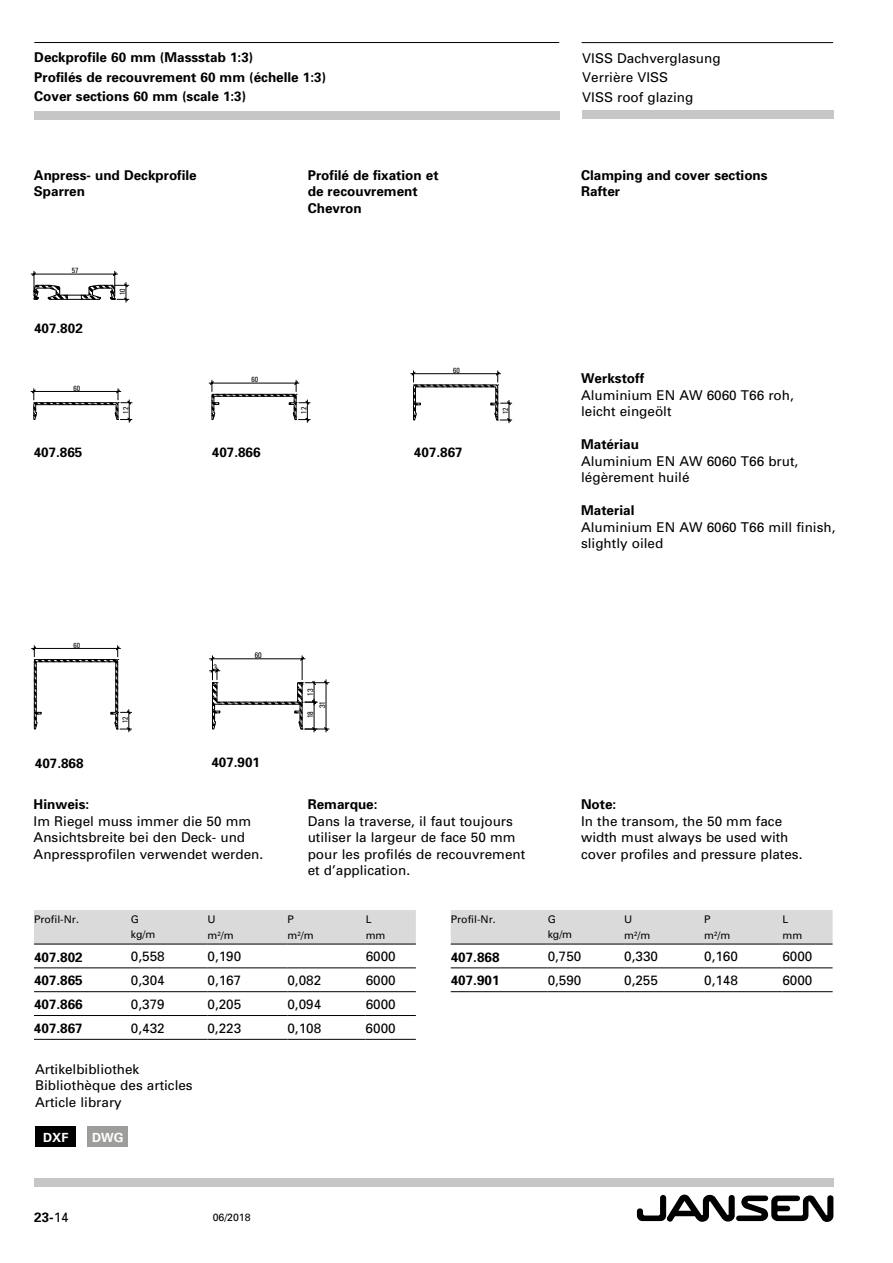
<style>
.page{position:relative;width:893px;height:1263px;background:#fff}
.page>*{position:absolute;margin:0;border:0;box-sizing:border-box;transform-origin:0 0}
.t1{font:13.5px/16.5px "Univers";color:#000}
.t2{font:700 13.5px/16.5px "Univers";color:#000}
.t3{font:700 12.6px "Univers";color:#fff}
.t4{font:10.5px/16.5px "Univers";color:#000}
.t5{font:condensed 7.95px "Univers";color:#000}
.t6{font:condensed 7.5px "Univers";color:#000}
.s1{font-weight:400}
</style>
<div class="page">
<div style="left:34px;top:1178px;width:799px;height:8px;background:#c6c6c6"></div>
<div style="left:34px;top:111px;width:526px;height:8px;background:#c6c6c6"></div>
<hr style="left:34px;top:42px;width:525px;height:1px;background:#000">
<div style="left:582px;top:111px;width:251px;height:8px;background:#c6c6c6"></div>
<hr style="left:582px;top:42px;width:251px;height:1px;background:#000">
<svg style="left:637px;top:1194px;width:196px;height:28px"></svg>
<svg style="left:31px;top:388px;width:101px;height:35px"></svg>
<svg style="left:209px;top:380px;width:101px;height:43px"></svg>
<svg style="left:410px;top:370px;width:102px;height:53px"></svg>
<svg style="left:31px;top:645px;width:101px;height:87px"></svg>
<svg style="left:209px;top:655px;width:120px;height:77px"></svg>
<svg style="left:31px;top:271px;width:98px;height:31px"></svg>
<div style="left:34px;top:910px;width:382px;height:34px;background:#dadada"></div>
<hr style="left:34px;top:944px;width:97px;height:1px;background:#000">
<hr style="left:131px;top:944px;width:76px;height:1px;background:#000">
<hr style="left:207px;top:944px;width:80px;height:1px;background:#000">
<hr style="left:287px;top:944px;width:79px;height:1px;background:#000">
<hr style="left:366px;top:944px;width:50px;height:1px;background:#000">
<hr style="left:34px;top:967px;width:97px;height:1px;background:#000">
<hr style="left:131px;top:967px;width:76px;height:1px;background:#000">
<hr style="left:207px;top:967px;width:80px;height:1px;background:#000">
<hr style="left:287px;top:967px;width:79px;height:1px;background:#000">
<hr style="left:366px;top:967px;width:50px;height:1px;background:#000">
<hr style="left:34px;top:991px;width:97px;height:1px;background:#000">
<hr style="left:131px;top:991px;width:76px;height:1px;background:#000">
<hr style="left:207px;top:991px;width:80px;height:1px;background:#000">
<hr style="left:287px;top:991px;width:79px;height:1px;background:#000">
<hr style="left:366px;top:991px;width:50px;height:1px;background:#000">
<hr style="left:34px;top:1015px;width:97px;height:1px;background:#000">
<hr style="left:131px;top:1015px;width:76px;height:1px;background:#000">
<hr style="left:207px;top:1015px;width:80px;height:1px;background:#000">
<hr style="left:287px;top:1015px;width:79px;height:1px;background:#000">
<hr style="left:366px;top:1015px;width:50px;height:1px;background:#000">
<hr style="left:34px;top:1039px;width:97px;height:1px;background:#000">
<hr style="left:131px;top:1039px;width:76px;height:1px;background:#000">
<hr style="left:207px;top:1039px;width:80px;height:1px;background:#000">
<hr style="left:287px;top:1039px;width:79px;height:1px;background:#000">
<hr style="left:366px;top:1039px;width:50px;height:1px;background:#000">
<div style="left:451px;top:910px;width:382px;height:34px;background:#dadada"></div>
<hr style="left:451px;top:944px;width:97px;height:1px;background:#000">
<hr style="left:548px;top:944px;width:76px;height:1px;background:#000">
<hr style="left:624px;top:944px;width:80px;height:1px;background:#000">
<hr style="left:704px;top:944px;width:78px;height:1px;background:#000">
<hr style="left:782px;top:944px;width:51px;height:1px;background:#000">
<hr style="left:451px;top:967px;width:97px;height:1px;background:#000">
<hr style="left:548px;top:967px;width:76px;height:1px;background:#000">
<hr style="left:624px;top:967px;width:80px;height:1px;background:#000">
<hr style="left:704px;top:967px;width:78px;height:1px;background:#000">
<hr style="left:782px;top:967px;width:51px;height:1px;background:#000">
<hr style="left:451px;top:991px;width:97px;height:1px;background:#000">
<hr style="left:548px;top:991px;width:76px;height:1px;background:#000">
<hr style="left:624px;top:991px;width:80px;height:1px;background:#000">
<hr style="left:704px;top:991px;width:78px;height:1px;background:#000">
<hr style="left:782px;top:991px;width:51px;height:1px;background:#000">
<div style="left:35px;top:1126px;width:41px;height:21px;background:#000"></div>
<div style="left:87px;top:1126px;width:41px;height:21px;background:#9d9d9c"></div>
<p class="t2" style="left:34px;top:47px;width:293px;line-height:19.5px">Deckprofile 60 mm (Massstab 1:3)<br>Profilés de recouvrement 60 mm (échelle 1:3)<br>Cover sections 60 mm (scale 1:3)</p>
<p class="t1" style="left:582px;top:48px;width:140px;line-height:19.5px">VISS Dachverglasung<br>Verrière VISS<br>VISS roof glazing</p>
<p class="t2" style="left:34px;top:166px;width:164px">Anpress- und Deckprofile<br>Sparren</p>
<p class="t2" style="left:308px;top:166px;width:132px">Profilé de fixation et de recouvrement<br>Chevron</p>
<p class="t2" style="left:581px;top:166px;width:188px">Clamping and cover sections<br>Rafter</p>
<p class="t6" style="left:72px;top:266px;width:8px">57</p>
<p class="t2" style="left:34px;top:320px;width:50px">407.802</p>
<p class="t6" style="left:73px;top:383px;width:8px">60</p>
<p class="t2" style="left:34px;top:443px;width:50px">407.865</p>
<p class="t6" style="left:118px;top:295px;width:8px;rotate:-90deg">10</p>
<p class="t6" style="left:121px;top:414px;width:8px;rotate:-90deg">12</p>
<p class="t6" style="left:74px;top:640px;width:8px">60</p>
<p class="t6" style="left:121px;top:723px;width:8px;rotate:-90deg">12</p>
<p class="t6" style="left:252px;top:375px;width:8px">60</p>
<p class="t6" style="left:453px;top:365px;width:8px">60</p>
<p class="t6" style="left:299px;top:414px;width:8px;rotate:-90deg">12</p>
<p class="t6" style="left:501px;top:414px;width:8px;rotate:-90deg">12</p>
<p class="t2" style="left:212px;top:443px;width:50px">407.866</p>
<p class="t2" style="left:414px;top:444px;width:50px">407.867</p>
<p class="t5" style="left:213px;top:662px;width:5px">3</p>
<p class="t5" style="left:255px;top:650px;width:9px">60</p>
<p class="t5" style="left:305px;top:696px;width:9px;rotate:-90deg">13</p>
<p class="t5" style="left:317px;top:708px;width:9px;rotate:-90deg">31</p>
<p class="t5" style="left:305px;top:718px;width:9px;rotate:-90deg">18</p>
<p class="t2" style="left:35px;top:754px;width:50px">407.868</p>
<p class="t2" style="left:211px;top:754px;width:50px">407.901</p>
<p class="t2" style="left:34px;top:796px;width:57px">Hinweis:</p>
<p class="t1" style="left:34px;top:813px;width:231px">Im Riegel muss immer die 50 mm<br>Ansichtsbreite bei den Deck- und<br>Anpressprofilen verwendet werden.</p>
<p class="t2" style="left:308px;top:796px;width:71px">Remarque:</p>
<p class="t1" style="left:308px;top:813px;width:219px">Dans la traverse, il faut toujours utiliser la largeur de face 50 mm pour les profilés de recouvrement et d’application.</p>
<p class="t2" style="left:581px;top:370px;width:65px">Werkstoff</p>
<p class="t1" style="left:581px;top:387px;width:214px">Aluminium EN AW 6060 T66 roh, leicht eingeölt</p>
<p class="t2" style="left:581px;top:436px;width:59px">Matériau</p>
<p class="t1" style="left:581px;top:453px;width:219px">Aluminium EN AW 6060 T66 brut, légèrement huilé</p>
<p class="t2" style="left:581px;top:502px;width:55px">Material</p>
<p class="t1" style="left:581px;top:519px;width:256px">Aluminium EN AW 6060 T66 mill finish, slightly oiled</p>
<p class="t2" style="left:581px;top:796px;width:37px">Note:</p>
<p class="t1" style="left:581px;top:813px;width:223px">In the transom, the 50 mm face width must always be used with cover profiles and pressure plates.</p>
<p class="t4" style="left:34px;top:910px;width:46px">Profil-Nr.</p>
<p class="t4" style="left:131px;top:911px;width:26px;line-height:15px">G kg/m</p>
<p class="t4" style="left:207px;top:910px;width:28px">U m<sup>2</sup>/m</p>
<p class="t4" style="left:287px;top:910px;width:28px">P m<sup>2</sup>/m</p>
<p class="t4" style="left:366px;top:910px;width:21px">L mm</p>
<p class="t2" style="left:34px;top:948px;width:50px">407.802</p>
<p class="t1" style="left:131px;top:948px;width:35px">0,558</p>
<p class="t1" style="left:207px;top:948px;width:35px">0,190</p>
<p class="t1" style="left:366px;top:948px;width:32px">6000</p>
<p class="t2" style="left:34px;top:972px;width:50px">407.865</p>
<p class="t1" style="left:131px;top:972px;width:35px">0,304</p>
<p class="t1" style="left:207px;top:972px;width:35px">0,167</p>
<p class="t1" style="left:287px;top:972px;width:35px">0,082</p>
<p class="t1" style="left:366px;top:972px;width:32px">6000</p>
<p class="t2" style="left:34px;top:996px;width:50px">407.866</p>
<p class="t1" style="left:131px;top:996px;width:35px">0,379</p>
<p class="t1" style="left:207px;top:996px;width:35px">0,205</p>
<p class="t1" style="left:287px;top:996px;width:35px">0,094</p>
<p class="t1" style="left:366px;top:996px;width:32px">6000</p>
<p class="t2" style="left:34px;top:1019px;width:50px">407.867</p>
<p class="t1" style="left:131px;top:1020px;width:35px">0,432</p>
<p class="t1" style="left:207px;top:1020px;width:35px">0,223</p>
<p class="t1" style="left:287px;top:1020px;width:35px">0,108</p>
<p class="t1" style="left:366px;top:1020px;width:32px">6000</p>
<p class="t1" style="left:35px;top:1060px;width:159px">Artikelbibliothek<br>Bibliothèque des articles<br>Article library</p>
<p class="t3" style="left:43px;top:1129px;width:27px">DXF</p>
<p class="t3" style="left:92px;top:1129px;width:33px">DWG</p>
<p class="t2" style="left:34px;top:1209px;width:36px">23-<span class="s1">14</span></p>
<p class="t4" style="left:213px;top:1209px;width:39px">06/2018</p>
<p class="t4" style="left:451px;top:910px;width:46px">Profil-Nr.</p>
<p class="t4" style="left:548px;top:911px;width:26px;line-height:15px">G kg/m</p>
<p class="t4" style="left:624px;top:910px;width:28px">U m<sup>2</sup>/m</p>
<p class="t4" style="left:704px;top:910px;width:28px">P m<sup>2</sup>/m</p>
<p class="t4" style="left:782px;top:910px;width:21px">L mm</p>
<p class="t2" style="left:451px;top:948px;width:50px">407.868</p>
<p class="t1" style="left:548px;top:948px;width:35px">0,750</p>
<p class="t1" style="left:624px;top:948px;width:35px">0,330</p>
<p class="t1" style="left:704px;top:948px;width:35px">0,160</p>
<p class="t1" style="left:782px;top:948px;width:32px">6000</p>
<p class="t2" style="left:451px;top:972px;width:50px">407.901</p>
<p class="t1" style="left:548px;top:972px;width:35px">0,590</p>
<p class="t1" style="left:624px;top:972px;width:35px">0,255</p>
<p class="t1" style="left:704px;top:972px;width:35px">0,148</p>
<p class="t1" style="left:782px;top:972px;width:32px">6000</p>
</div>
